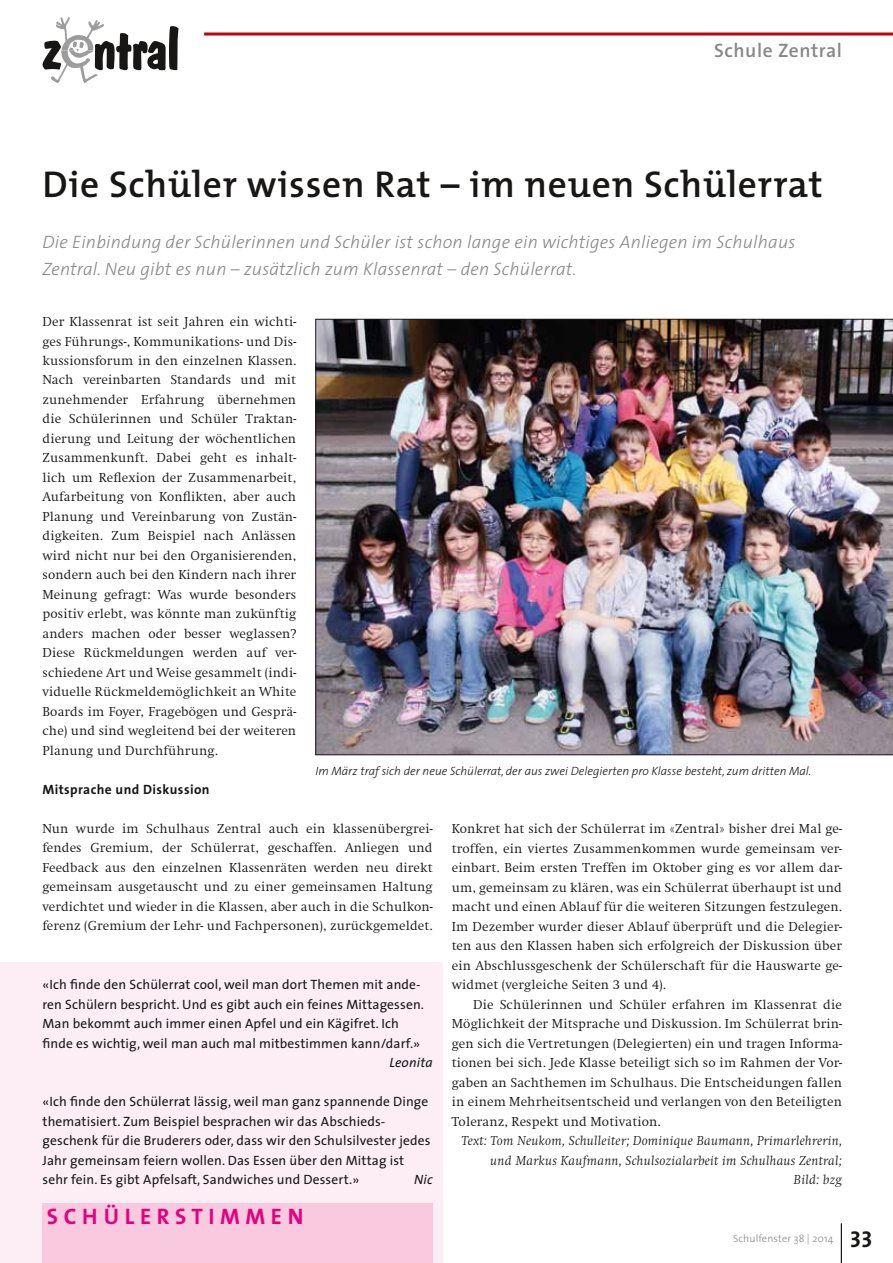
<style>
.page{position:relative;width:893px;height:1263px;background:#fff}
.page>*{position:absolute;margin:0;border:0;box-sizing:border-box;transform-origin:0 0}
.t1{font:600 37.5px "The Mix";letter-spacing:.02em;color:#181716}
.t2{font:700 22.5px "The Sans";letter-spacing:.25em;color:#e5007c}
.t3{font:600 19.5px "The Sans";letter-spacing:.03em;color:#868786}
.t4{font:italic 300 18px/27px "The Sans";letter-spacing:.01em;color:#868786}
.t5{font:300 13.5px/19.5px "Swift";letter-spacing:.01em;color:#181716;text-align:justify}
.t6{font:13.5px/19.5px "The Sans";letter-spacing:.01em;color:#181716}
.t7{font:italic 300 13.5px "Swift";letter-spacing:.02em;color:#181716}
.t8{font:700 13.5px "The Sans";letter-spacing:.03em;color:#181716}
.t9{font:italic 13.5px "The Sans";letter-spacing:.01em;color:#181716}
.t10{font:italic 300 12px "The Sans";color:#181716}
.t11{font:300 10.5px "The Sans";letter-spacing:.01em;color:#868786}
.s1{font-weight:700;font-size:22.5px;color:#181716}
</style>
<div class="page">
<hr style="left:204px;top:33px;width:689px;height:3px;background:#c00304">
<div style="left:0;top:962px;width:442px;height:301px;background:#fdeef6"></div>
<div style="left:43px;top:1204px;width:390px;height:59px;background:#f8c9df"></div>
<hr style="left:841px;top:1223px;width:1px;height:40px;background:#181716">
<svg style="left:43px;top:17px;width:136px;height:66px"></svg>
<img style="left:315px;top:319px;width:578px;height:436px">
<p class="t3" style="left:714px;top:34px;width:129px">Schule Zentral</p>
<p class="t1" style="left:43px;top:153px;width:782px">Die Schüler wissen Rat – im neuen Schülerrat</p>
<p class="t4" style="left:43px;top:228px;width:754px">Die Einbindung der Schülerinnen und Schüler ist schon lange ein wichtiges Anliegen im Schulhaus<br>Zentral. Neu gibt es nun – zusätzlich zum Klassenrat – den Schülerrat.</p>
<p class="t5" style="left:43px;top:312px;width:255px">Der Klassenrat ist seit Jahren ein wichti&shy;ges Führungs-, Kommunikations- und Dis&shy;kussionsforum in den einzelnen Klassen.<br>Nach vereinbarten Standards und mit zunehmender Erfahrung übernehmen die Schülerinnen und Schüler Traktan&shy;dierung und Leitung der wöchentlichen Zusammenkunft. Dabei geht es inhalt&shy;lich um Reflexion der Zusammenarbeit, Aufarbeitung von Konflikten, aber auch Planung und Vereinbarung von Zustän&shy;digkeiten. Zum Beispiel nach Anlässen wird nicht nur bei den Organisierenden, sondern auch bei den Kindern nach ihrer Meinung gefragt: Was wurde besonders positiv erlebt, was könnte man zukünftig anders machen oder besser weglassen?<br>Diese Rückmeldungen werden auf ver&shy;schiedene Art und Weise gesammelt (indi&shy;viduelle Rückmeldemöglichkeit an White Boards im Foyer, Fragebögen und Gesprä&shy;che) und sind wegleitend bei der weiteren Planung und Durchführung.</p>
<p class="t8" style="left:43px;top:778px;width:169px">Mitsprache und Diskussion</p>
<p class="t5" style="left:43px;top:819px;width:392px">Nun wurde im Schulhaus Zentral auch ein klassenübergrei&shy;fendes Gremium, der Schülerrat, geschaffen. Anliegen und Feedback aus den einzelnen Klassenräten werden neu direkt gemeinsam ausgetauscht und zu einer gemeinsamen Haltung verdichtet und wieder in die Klassen, aber auch in die Schulkon&shy;ferenz (Gremium der Lehr- und Fachpersonen), zurückgemeldet.</p>
<p class="t10" style="left:315px;top:761px;width:497px">Im März traf sich der neue Schülerrat, der aus zwei Delegierten pro Klasse besteht, zum dritten Mal.</p>
<p class="t5" style="left:452px;top:819px;width:392px">Konkret hat sich der Schülerrat im «Zentral» bisher drei Mal ge-</p>
<p class="t5" style="left:452px;top:839px;width:392px">troffen, ein viertes Zusammenkommen wurde gemeinsam ver-</p>
<p class="t5" style="left:452px;top:858px;width:392px">einbart. Beim ersten Treffen im Oktober ging es vor allem dar-</p>
<p class="t5" style="left:452px;top:878px;width:392px">um, gemeinsam zu klären, was ein Schülerrat überhaupt ist und</p>
<p class="t5" style="left:452px;top:897px;width:392px">macht und einen Ablauf für die weiteren Sitzungen festzulegen.</p>
<p class="t5" style="left:452px;top:917px;width:392px">Im Dezember wurder dieser Ablauf überprüft und die Delegier-</p>
<p class="t5" style="left:452px;top:936px;width:392px">ten aus den Klassen haben sich erfolgreich der Diskussion über</p>
<p class="t5" style="left:452px;top:956px;width:392px">ein Abschlussgeschenk der Schülerschaft für die Hauswarte ge-</p>
<p class="t5" style="left:452px;top:975px;width:216px">widmet (vergleiche Seiten 3 und 4).</p>
<p class="t5" style="left:473px;top:995px;width:370px">Die Schülerinnen und Schüler erfahren im Klassenrat die</p>
<p class="t5" style="left:452px;top:1014px;width:392px">Möglichkeit der Mitsprache und Diskussion. Im Schülerrat brin-</p>
<p class="t5" style="left:452px;top:1034px;width:392px">gen sich die Vertretungen (Delegierten) ein und tragen Informa-</p>
<p class="t5" style="left:452px;top:1053px;width:392px">tionen bei sich. Jede Klasse beteiligt sich so im Rahmen der Vor-</p>
<p class="t5" style="left:452px;top:1073px;width:392px">gaben an Sachthemen im Schulhaus. Die Entscheidungen fallen</p>
<p class="t5" style="left:452px;top:1092px;width:392px">in einem Mehrheitsentscheid und verlangen von den Beteiligten</p>
<p class="t5" style="left:452px;top:1112px;width:210px">Toleranz, Respekt und Motivation.</p>
<p class="t7" style="left:462px;top:1133px;width:382px">Text: Tom Neukom, Schulleiter; Dominique Baumann, Primarlehrerin,</p>
<p class="t7" style="left:490px;top:1153px;width:353px">und Markus Kaufmann, Schulsozialarbeit im Schulhaus Zentral;</p>
<p class="t7" style="left:794px;top:1172px;width:49px">Bild: bzg</p>
<p class="t6" style="left:43px;top:974px;width:380px">«Ich finde den Schülerrat cool, weil man dort Themen mit ande-</p>
<p class="t6" style="left:43px;top:994px;width:383px">ren Schülern bespricht. Und es gibt auch ein feines Mittagessen.</p>
<p class="t6" style="left:43px;top:1013px;width:358px">Man bekommt auch immer einen Apfel und ein Kägifret. Ich</p>
<p class="t6" style="left:43px;top:1033px;width:379px">finde es wichtig, weil man auch mal mitbestimmen kann/darf.»</p>
<p class="t9" style="left:389px;top:1051px;width:45px">Leonita</p>
<p class="t6" style="left:43px;top:1091px;width:389px">«Ich finde den Schülerrat lässig, weil man ganz spannende Dinge thematisiert. Zum Beispiel besprachen wir das Abschieds&shy;geschenk für die Bruderers oder, dass wir den Schulsilvester jedes Jahr gemeinsam feiern wollen. Das Essen über den Mittag ist sehr fein. Es gibt Apfelsaft, Sandwiches und Dessert.»</p>
<p class="t9" style="left:414px;top:1168px;width:20px">Nic</p>
<p class="t2" style="left:47px;top:1198px;width:258px">SCHÜLERSTIMMEN</p>
<p class="t11" style="left:733px;top:1230px;width:140px">Schulfenster 38 | 2014 <span class="s1">33</span></p>
</div>
